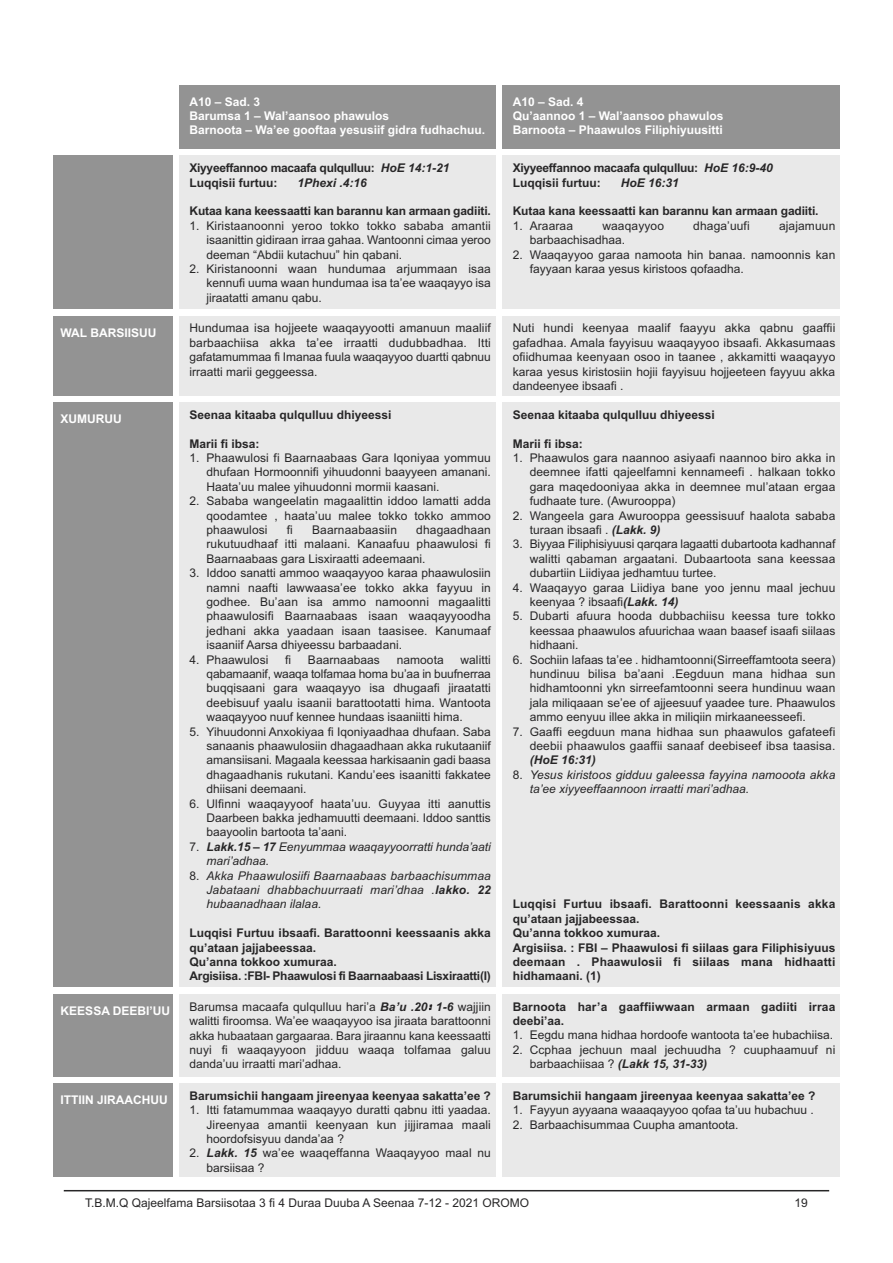
<style>
.page{position:relative;width:893px;height:1263px;background:#fff}
.page>*{position:absolute;margin:0;border:0;box-sizing:border-box;transform-origin:0 0}
.t1{font:12px/14.4px "Arial";color:#272627;text-align:justify}
.t2{font:700 12px/14.4px "Arial";color:#272627}
.t3{font:italic 12px/14.4px "Arial";color:#272627}
.t4{font:700 12px/14.4px "Arial";color:#fff}
.t5{font:700 12px/14.4px "Arial";letter-spacing:-.025em;color:#272627}
.t6{font:italic 700 12px "Arial";color:#272627}
.s1{font-style:italic}
.s2{font-weight:700;font-style:italic}
.s3{font-style:normal}
.s4{font-weight:700}
.s5{font-family:"Nyala";font-style:italic}
</style>
<div class="page">
<hr style="left:64px;top:1190px;width:765px;height:1px;background:#272627">
<div style="left:179px;top:85px;width:316px;height:64px;background:#939393"></div>
<div style="left:502px;top:85px;width:338px;height:64px;background:#939393"></div>
<div style="left:53px;top:156px;width:119px;height:153px;background:#939393"></div>
<div style="left:179px;top:156px;width:316px;height:153px;background:#e9e9e9"></div>
<div style="left:502px;top:156px;width:338px;height:153px;background:#e9e9e9"></div>
<div style="left:53px;top:316px;width:119px;height:79px;background:#939393"></div>
<div style="left:179px;top:316px;width:316px;height:79px;background:#e9e9e9"></div>
<div style="left:502px;top:316px;width:338px;height:79px;background:#e9e9e9"></div>
<div style="left:53px;top:403px;width:119px;height:584px;background:#939393"></div>
<div style="left:179px;top:403px;width:316px;height:584px;background:#e9e9e9"></div>
<div style="left:502px;top:403px;width:338px;height:584px;background:#e9e9e9"></div>
<div style="left:53px;top:994px;width:119px;height:82px;background:#939393"></div>
<div style="left:179px;top:994px;width:316px;height:82px;background:#e9e9e9"></div>
<div style="left:502px;top:994px;width:338px;height:82px;background:#e9e9e9"></div>
<div style="left:53px;top:1083px;width:119px;height:94px;background:#939393"></div>
<div style="left:179px;top:1083px;width:316px;height:94px;background:#e9e9e9"></div>
<div style="left:502px;top:1083px;width:338px;height:94px;background:#e9e9e9"></div>
<p class="t4" style="left:190px;top:94px;width:297px">A10 – Sad. 3<br>Barumsa 1 – Wal’aansoo phawulos<br>Barnoota – Wa’ee gooftaa yesusiif gidra fudhachuu.</p>
<p class="t4" style="left:513px;top:94px;width:212px">A10 – Sad. 4<br>Qu’aannoo 1 – Wal’aansoo phawulos<br>Barnoota – Phaawulos Filiphiyuusitti</p>
<p class="t5" style="left:190px;top:161px;width:262px">Xiyyeeffannoo macaafa qulqulluu: <span class="s1">HoE 14:1-21<br></span>Luqqisii furtuu:</p>
<p class="t5" style="left:513px;top:161px;width:262px">Xiyyeeffannoo macaafa qulqulluu: <span class="s1">HoE 16:9-40<br></span>Luqqisii furtuu:</p>
<p class="t6" style="left:298px;top:175px;width:71px">1Phexi .4:16</p>
<p class="t2" style="left:190px;top:204px;width:303px">Kutaa kana keessaatti kan barannu kan armaan gadiiti.</p>
<p class="t1" style="left:207px;top:218px;width:286px;text-indent:-17px">1. Kiristaanoonni yeroo tokko tokko sababa amantii isaanittin gidiraan irraa gahaa. Wantoonni cimaa yeroo deeman “Abdii kutachuu” hin qabani.</p>
<p class="t1" style="left:207px;top:262px;width:286px;text-indent:-17px">2. Kiristanoonni waan hundumaa arjummaan isaa kennufi uuma waan hundumaa isa ta’ee waaqayyo isa jiraatatti amanu qabu.</p>
<p class="t6" style="left:621px;top:175px;width:60px">HoE 16:31</p>
<p class="t2" style="left:513px;top:204px;width:307px">Kutaa kana keessaatti kan barannu kan armaan gadiiti.</p>
<p class="t1" style="left:513px;top:218px;width:62px">1. Araaraa</p>
<p class="t1" style="left:602px;top:218px;width:63px">waaqayyoo</p>
<p class="t1" style="left:693px;top:218px;width:58px">dhaga’uufi</p>
<p class="t1" style="left:779px;top:218px;width:58px">ajajamuun</p>
<p class="t1" style="left:530px;top:233px;width:97px">barbaachisadhaa.</p>
<p class="t1" style="left:530px;top:247px;width:307px;text-indent:-17px">2. Waaqayyoo garaa namoota hin banaa. namoonnis kan fayyaan karaa yesus kiristoos qofaadha.</p>
<p class="t4" style="left:61px;top:325px;width:97px">WAL BARSIISUU</p>
<p class="t1" style="left:190px;top:321px;width:303px">Hundumaa isa hojjeete waaqayyootti amanuun maaliif barbaachiisa akka ta’ee irraatti dudubbadhaa. Itti gafatamummaa fi Imanaa fuula waaqayyoo duartti qabnuu irraatti marii geggeessa.</p>
<p class="t1" style="left:513px;top:321px;width:324px">Nuti hundi keenyaa maalif faayyu akka qabnu gaaffii gafadhaa. Amala fayyisuu waaqayyoo ibsaafi. Akkasumaas ofiidhumaa keenyaan osoo in taanee , akkamitti waaqayyo karaa yesus kiristosiin hojii fayyisuu hojjeeteen fayyuu akka dandeenyee ibsaafi .</p>
<p class="t4" style="left:61px;top:412px;width:63px">XUMURUU</p>
<p class="t2" style="left:190px;top:407px;width:204px">Seenaa kitaaba qulqulluu dhiyeessi</p>
<p class="t2" style="left:190px;top:436px;width:72px">Marii fi ibsa:</p>
<p class="t1" style="left:207px;top:451px;width:286px;text-indent:-17px">1. Phaawulosi fi Baarnaabaas Gara Iqoniyaa yommuu dhufaan Hormoonnifi yihuudonni baayyeen amanani.<br>Haata’uu malee yihuudonni mormii kaasani.</p>
<p class="t1" style="left:207px;top:494px;width:286px;text-indent:-17px">2. Sababa wangeelatin magaalittin iddoo lamatti adda qoodamtee , haata’uu malee tokko tokko ammoo phaawulosi</p>
<p class="t2" style="left:513px;top:407px;width:204px">Seenaa kitaaba qulqulluu dhiyeessi</p>
<p class="t2" style="left:513px;top:436px;width:72px">Marii fi ibsa:</p>
<p class="t1" style="left:530px;top:451px;width:307px;text-indent:-17px">1. Phaawulos gara naannoo asiyaafi naannoo biro akka in deemnee ifatti qajeelfamni kennameefi . halkaan tokko gara maqedooniyaa akka in deemnee mul’ataan ergaa fudhaate ture. (Awurooppa)</p>
<p class="t1" style="left:530px;top:508px;width:307px;text-indent:-17px">2. Wangeela gara Awurooppa geessisuuf haalota sababa turaan ibsaafi . <span class="s2">(Lakk. 9)</span></p>
<p class="t1" style="left:530px;top:537px;width:307px;text-indent:-17px">3. Biyyaa Filiphisiyuusi qarqara lagaatti dubartoota kadhannaf walitti qabaman argaatani. Dubaartoota sana keessaa dubartiin Liidiyaa jedhamtuu turtee.</p>
<p class="t1" style="left:530px;top:580px;width:307px;text-indent:-17px">4. Waaqayyo garaa Liidiya bane yoo jennu maal jechuu keenyaa ? ibsaafi<span class="s2">(Lakk. 14)</span></p>
<p class="t1" style="left:530px;top:609px;width:307px;text-indent:-17px">5. Dubarti afuura hooda dubbachiisu keessa ture tokko keessaa phaawulos afuurichaa waan baasef isaafi siilaas hidhaani.</p>
<p class="t1" style="left:530px;top:652px;width:307px;text-indent:-17px">6. Sochiin lafaas ta’ee . hidhamtoonni(Sirreeffamtoota seera) hundinuu bilisa ba’aani .Eegduun mana hidhaa sun hidhamtoonni ykn sirreefamtoonni seera hundinuu waan jala miliqaaan se’ee of ajjeesuuf yaadee ture. Phaawulos ammo eenyuu illee akka in miliqiin mirkaaneesseefi.</p>
<p class="t1" style="left:513px;top:724px;width:324px;text-align:right">7. Gaaffi eegduun mana hidhaa sun phaawulos gafateefi deebii phaawulos gaaffii sanaaf deebiseef ibsa taasisa.</p>
<p class="t6" style="left:530px;top:753px;width:68px">(HoE 16:31)</p>
<p class="t3" style="left:530px;top:767px;width:307px;text-indent:-17px"><span class="s3">8.</span> Yesus kiristoos gidduu galeessa fayyina namooota akka ta’ee xiyyeeffaannoon irraatti mari’adhaa.</p>
<p class="t1" style="left:287px;top:523px;width:8px">fi</p>
<p class="t1" style="left:312px;top:523px;width:86px">Baarnaabaasiin</p>
<p class="t1" style="left:207px;top:523px;width:286px;text-indent:210px">dhagaadhaan rukutuudhaaf itti malaani. Kanaafuu phaawulosi fi Baarnaabaas gara Lisxiraatti adeemaani.</p>
<p class="t1" style="left:207px;top:566px;width:286px;text-indent:-17px">3. Iddoo sanatti ammoo waaqayyoo karaa phaawulosiin namni naafti lawwaasa’ee tokko akka fayyuu in godhee. Bu’aan isa ammo namoonni magaalitti phaawulosifi Baarnaabaas isaan waaqayyoodha jedhani akka yaadaan isaan taasisee. Kanumaaf isaaniif Aarsa dhiyeessu barbaadani.</p>
<p class="t1" style="left:190px;top:652px;width:80px">4. Phaawulosi</p>
<p class="t1" style="left:285px;top:652px;width:8px">fi</p>
<p class="t1" style="left:308px;top:652px;width:73px">Baarnaabaas</p>
<p class="t1" style="left:397px;top:652px;width:49px">namoota</p>
<p class="t1" style="left:207px;top:652px;width:286px;text-indent:254px">walitti qabamaanif, waaqa tolfamaa homa bu’aa in buufnerraa buqqisaani gara waaqayyo isa dhugaafi jiraatatti deebisuuf yaalu isaanii barattootatti hima. Wantoota waaqayyoo nuuf kennee hundaas isaaniitti hima.</p>
<p class="t1" style="left:207px;top:724px;width:286px;text-indent:-17px">5. Yihuudonni Anxokiyaa fi Iqoniyaadhaa dhufaan. Saba sanaanis phaawulosiin dhagaadhaan akka rukutaaniif amansiisani. Magaala keessaa harkisaanin gadi baasa dhagaadhanis rukutani. Kandu’ees isaanitti fakkatee dhiisani deemaani.</p>
<p class="t1" style="left:207px;top:796px;width:286px;text-indent:-17px">6. Ulfinni waaqayyoof haata’uu. Guyyaa itti aanuttis Daarbeen bakka jedhamuutti deemaani. Iddoo santtis baayoolin bartoota ta’aani.</p>
<p class="t3" style="left:207px;top:839px;width:286px;text-indent:-17px"><span class="s3">7.</span> <span class="s4">Lakk.15 – 17</span> Eenyummaa waaqayyoorratti hunda’aati mari’adhaa.</p>
<p class="t3" style="left:207px;top:868px;width:286px;text-align:justify;text-indent:-17px"><span class="s3">8.</span> Akka Phaawulosiifi Baarnaabaas barbaachisummaa Jabataani dhabbachuurraati mari’dhaa .<span class="s4">lakko. 22 </span>hubaanadhaan ilalaa.</p>
<p class="t2" style="left:190px;top:926px;width:303px">Luqqisi Furtuu ibsaafi. Barattoonni keessaanis akka qu’ataan jajjabeessaa.<br>Qu’anna tokkoo xumuraa.<br>Argisiisa. :FBI- Phaawulosi fi Baarnaabaasi Lisxiraatti(I)</p>
<p class="t2" style="left:513px;top:897px;width:324px">Luqqisi Furtuu ibsaafi. Barattoonni keessaanis akka qu’ataan jajjabeessaa.<br>Qu’anna tokkoo xumuraa.<br>Argisiisa. : FBI – Phaawulosi fi siilaas gara Filiphisiyuus deemaan . Phaawulosii fi siilaas mana hidhaatti hidhamaani. (1)</p>
<p class="t4" style="left:61px;top:1004px;width:111px">KEESSA DEEBI’UU</p>
<p class="t1" style="left:189px;top:999px;width:303px">Barumsa macaafa qulqulluu hari’a <span class="s2">Ba’u .20</span><span class="s5">፡</span><span class="s2">1-6</span> wajjiin walitti firoomsa. Wa’ee waaqayyoo isa jiraata barattoonni akka hubaataan gargaaraa. Bara jiraannu kana keessaatti nuyi fi waaqayyoon jidduu waaqa tolfamaa galuu danda’uu irraatti mari’adhaa.</p>
<p class="t2" style="left:513px;top:999px;width:324px">Barnoota har’a gaaffiiwwaan armaan gadiiti irraa deebi’aa.</p>
<p class="t1" style="left:513px;top:1028px;width:322px">1. Eegdu mana hidhaa hordoofe wantoota ta’ee hubachiisa.</p>
<p class="t1" style="left:530px;top:1042px;width:307px;text-indent:-17px">2. Ccphaa jechuun maal jechuudha ? cuuphaamuuf ni barbaachiisaa ? <span class="s2">(Lakk 15, 31-33)</span></p>
<p class="t4" style="left:61px;top:1093px;width:109px">ITTIIN JIRAACHUU</p>
<p class="t2" style="left:190px;top:1088px;width:303px">Barumsichii hangaam jireenyaa keenyaa sakatta’ee ?</p>
<p class="t1" style="left:207px;top:1103px;width:286px;text-indent:-17px">1. Itti fatamummaa waaqayyo duratti qabnu itti yaadaa.<br>Jireenyaa amantii keenyaan kun jijjiramaa maali hoordofsisyuu danda’aa ?</p>
<p class="t1" style="left:207px;top:1146px;width:286px;text-indent:-17px">2. <span class="s2">Lakk. 15</span> wa’ee waaqeffanna Waaqayyoo maal nu barsiisaa ?</p>
<p class="t2" style="left:513px;top:1088px;width:304px">Barumsichii hangaam jireenyaa keenyaa sakatta’ee ?</p>
<p class="t1" style="left:513px;top:1103px;width:303px">1. Fayyun ayyaana waaaqayyoo qofaa ta’uu hubachuu .</p>
<p class="t1" style="left:513px;top:1117px;width:227px">2. Barbaachisummaa Cuupha amantoota.</p>
<p class="t1" style="left:85px;top:1195px;width:446px">T.B.M.Q Qajeelfama Barsiisotaa 3 fi 4 Duraa Duuba A Seenaa 7-12 - 2021 OROMO</p>
<p class="t1" style="left:795px;top:1195px;width:15px">19</p>
</div>
